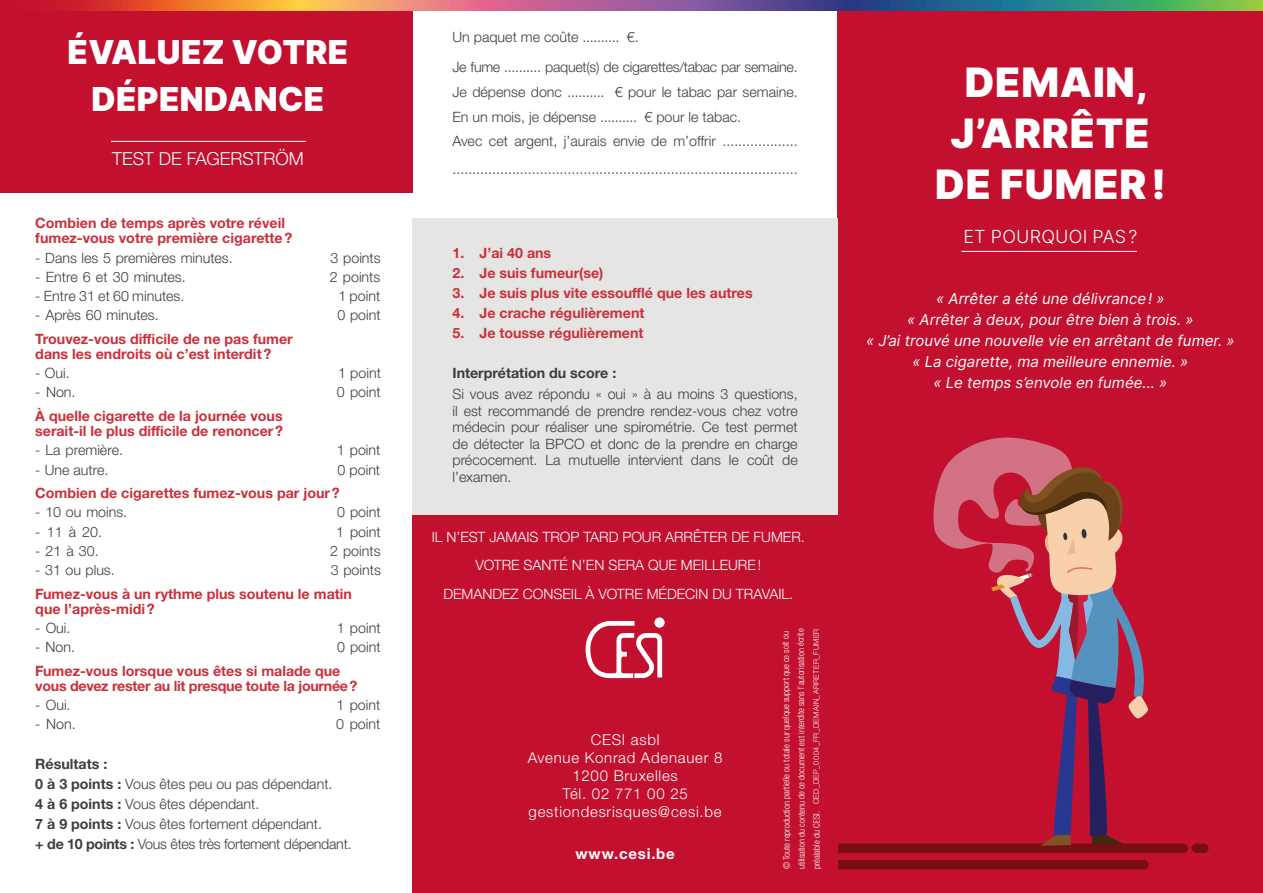
<style>
.page{position:relative;width:1263px;height:893px;background:#fff}
.page>*{position:absolute;margin:0;border:0;box-sizing:border-box;transform-origin:0 0}
.t1{font:40.5px/51px "Inter";letter-spacing:.02em;color:#fff;text-align:center}
.t2{font:33px "Inter";letter-spacing:.01em;color:#fff}
.t3{font:300 18px "Helvetica Neue LTW1 G";color:#fff}
.t4{font:18px "Inter";letter-spacing:.01em;color:#fff}
.t5{font:15px "Inter";color:#fff}
.t6{font:300 15px "Helvetica Neue LTW1 G";letter-spacing:.05em;color:#fff}
.t7{font:700 15px "Helvetica Neue LTW1 G";letter-spacing:.05em;color:#fff}
.t8{font:300 14.25px/16.5px "Helvetica Neue LTW1 G";color:#3e3e3f;text-align:justify}
.t9{font:700 14.25px/15px "Helvetica Neue LTW1 G";color:#c9313c}
.t10{font:300 14.25px "Helvetica Neue LTW1 G";color:#fff}
.t11{font:300 14.25px "Helvetica Neue LTW1 G";letter-spacing:-.02em;color:#3e3e3f}
.t12{font:700 14.25px/15px "Helvetica Neue LTW1 G";letter-spacing:-.02em;color:#c9313c}
.t13{font:700 14.25px "Helvetica Neue LTW1 G";color:#3e3e3f}
.t14{font:300 condensed 9px/15.1px "Helvetica Neue LTW1 G";letter-spacing:-.005em;color:#fff}
.t15{font:300 7.5px "Helvetica Neue LTW1 G";letter-spacing:.05em;color:#fff}
.s1{font-weight:700}
</style>
<div class="page">
<div style="left:838px;top:0;width:425px;height:893px;background:#c3102f"></div>
<hr style="left:961px;top:251px;width:176px;height:1px;background:#fff">
<div style="left:1192px;top:844px;width:16px;height:9px;background:#780d12;border-radius:5px"></div>
<div style="left:838px;top:860px;width:310px;height:9px;background:#780d12"></div>
<div style="left:412px;top:514px;width:426px;height:379px;background:#c3102f"></div>
<div style="left:0;top:0;width:412px;height:193px;background:#c3102f"></div>
<svg style="left:654px;top:617px;width:11px;height:11px"></svg>
<svg style="left:586px;top:621px;width:76px;height:57px"></svg>
<svg style="left:669px;top:437px;width:519px;height:416px"></svg>
<hr style="left:111px;top:141px;width:195px;height:1px;background:#fff">
<div style="left:412px;top:218px;width:426px;height:296px;background:#e5e5e4"></div>
<svg style="left:66px;top:0;width:1197px;height:11px;background:#917672"></svg>
<p class="t2" style="left:67px;top:28px;width:282px">ÉVALUEZ VOTRE</p>
<p class="t2" style="left:92px;top:75px;width:234px">DÉPENDANCE</p>
<p class="t3" style="left:112px;top:147px;width:193px">TEST DE FAGERSTRÖM</p>
<p class="t9" style="left:35px;top:216px;width:259px">Combien de temps après votre réveil fumez-vous votre première cigarette?</p>
<p class="t8" style="left:35px;top:249px;width:199px">- Dans les 5 premières minutes.</p>
<p class="t8" style="left:331px;top:249px;width:52px">3 points</p>
<p class="t8" style="left:35px;top:269px;width:152px">- Entre 6 et 30 minutes.</p>
<p class="t8" style="left:330px;top:269px;width:52px">2 points</p>
<p class="t8" style="left:35px;top:288px;width:151px">- Entre 31 et 60 minutes.</p>
<p class="t8" style="left:338px;top:288px;width:43px">1 point</p>
<p class="t8" style="left:35px;top:307px;width:125px">- Après 60 minutes.</p>
<p class="t8" style="left:337px;top:307px;width:45px">0 point</p>
<p class="t9" style="left:35px;top:331px;width:259px">Trouvez-vous difficile de ne pas fumer dans les endroits où c’est interdit?</p>
<p class="t8" style="left:35px;top:365px;width:36px">- Oui.</p>
<p class="t8" style="left:338px;top:365px;width:44px">1 point</p>
<p class="t8" style="left:35px;top:384px;width:42px">- Non.</p>
<p class="t8" style="left:337px;top:384px;width:45px">0 point</p>
<p class="t9" style="left:35px;top:408px;width:249px">À quelle cigarette de la journée vous serait-il le plus difficile de renoncer?</p>
<p class="t8" style="left:35px;top:442px;width:89px">- La première.</p>
<p class="t8" style="left:337px;top:442px;width:45px">1 point</p>
<p class="t8" style="left:35px;top:461px;width:75px">- Une autre.</p>
<p class="t8" style="left:338px;top:461px;width:44px">0 point</p>
<p class="t9" style="left:35px;top:485px;width:306px">Combien de cigarettes fumez-vous par jour?</p>
<p class="t8" style="left:35px;top:504px;width:93px">- 10 ou moins.</p>
<p class="t8" style="left:337px;top:504px;width:45px">0 point</p>
<p class="t8" style="left:35px;top:523px;width:68px">- 11 à 20.</p>
<p class="t8" style="left:336px;top:523px;width:46px">1 point</p>
<p class="t8" style="left:35px;top:542px;width:65px">- 21 à 30.</p>
<p class="t8" style="left:330px;top:542px;width:52px">2 points</p>
<p class="t8" style="left:35px;top:562px;width:81px">- 31 ou plus.</p>
<p class="t8" style="left:331px;top:562px;width:51px">3 points</p>
<p class="t9" style="left:35px;top:586px;width:318px">Fumez-vous à un rythme plus soutenu le matin que l’après-midi?</p>
<p class="t8" style="left:35px;top:619px;width:37px">- Oui.</p>
<p class="t8" style="left:337px;top:619px;width:45px">1 point</p>
<p class="t8" style="left:35px;top:639px;width:41px">- Non.</p>
<p class="t8" style="left:337px;top:639px;width:45px">0 point</p>
<p class="t12" style="left:35px;top:663px;width:323px">Fumez-vous lorsque vous êtes si malade que vous devez rester au lit presque toute la journée?</p>
<p class="t8" style="left:35px;top:696px;width:37px">- Oui.</p>
<p class="t8" style="left:337px;top:696px;width:45px">1 point</p>
<p class="t8" style="left:35px;top:716px;width:42px">- Non.</p>
<p class="t8" style="left:336px;top:716px;width:46px">0 point</p>
<p class="t13" style="left:35px;top:755px;width:74px">Résultats :</p>
<p class="t8" style="left:35px;top:776px;width:299px"><span class="s1">0 à 3 points :</span> Vous êtes peu ou pas dépendant.</p>
<p class="t8" style="left:35px;top:796px;width:226px"><span class="s1">4 à 6 points :</span> Vous êtes dépendant.</p>
<p class="t8" style="left:35px;top:816px;width:288px"><span class="s1">7 à 9 points :</span> Vous êtes fortement dépendant.</p>
<p class="t11" style="left:35px;top:835px;width:318px"><span class="s1">+ de 10 points :</span> Vous êtes très fortement dépendant.</p>
<p class="t8" style="left:452px;top:29px;width:188px">Un paquet me coûte .......... €.</p>
<p class="t11" style="left:452px;top:58px;width:347px">Je fume .......... paquet(s) de cigarettes/tabac par semaine.</p>
<p class="t8" style="left:452px;top:83px;width:347px">Je dépense donc .......... € pour le tabac par semaine.</p>
<p class="t8" style="left:452px;top:108px;width:290px">En un mois, je dépense .......... € pour le tabac.</p>
<p class="t8" style="left:452px;top:132px;width:347px">Avec cet argent, j’aurais envie de m’offrir ...................</p>
<p class="t8" style="left:452px;top:161px;width:347px">.......................................................................................</p>
<p class="t9" style="left:452px;top:246px;width:100px">1. J’ai 40 ans</p>
<p class="t9" style="left:452px;top:266px;width:153px">2. Je suis fumeur(se)</p>
<p class="t9" style="left:452px;top:286px;width:302px">3. Je suis plus vite essoufflé que les autres</p>
<p class="t9" style="left:452px;top:306px;width:193px">4. Je crache régulièrement</p>
<p class="t9" style="left:452px;top:326px;width:193px">5. Je tousse régulièrement</p>
<p class="t13" style="left:452px;top:364px;width:165px">Interprétation du score :</p>
<p class="t8" style="left:452px;top:386px;width:347px">Si vous avez répondu « oui » à au moins 3 questions, il est recommandé de prendre rendez-vous chez votre médecin pour réaliser une spirométrie. Ce test permet de détecter la BPCO et donc de la prendre en charge précocement. La mutuelle intervient dans le coût de l’examen.</p>
<p class="t10" style="left:432px;top:528px;width:375px">IL N’EST JAMAIS TROP TARD POUR ARRÊTER DE FUMER.</p>
<p class="t10" style="left:475px;top:556px;width:287px">VOTRE SANTÉ N’EN SERA QUE MEILLEURE!</p>
<p class="t10" style="left:443px;top:585px;width:351px">DEMANDEZ CONSEIL À VOTRE MÉDECIN DU TRAVAIL.</p>
<p class="t14" style="left:779px;top:869px;width:242px;rotate:-90deg">© Toute reproduction partielle ou totale sur quelque support que ce soit ou utilisation du contenu de ce document est interdite sans l’autorisation écrite préalable du CESI.</p>
<p class="t15" style="left:812px;top:804px;width:177px;rotate:-90deg">CED_DEP_0004_FR_DEMAIN_ARRETER_FUMER</p>
<p class="t6" style="left:591px;top:730px;width:70px">CESI asbl</p>
<p class="t6" style="left:528px;top:748px;width:196px">Avenue Konrad Adenauer 8</p>
<p class="t6" style="left:572px;top:766px;width:107px">1200 Bruxelles</p>
<p class="t6" style="left:562px;top:784px;width:127px">Tél. 02 771 00 25</p>
<p class="t6" style="left:529px;top:802px;width:195px">gestiondesrisques@cesi.be</p>
<p class="t7" style="left:575px;top:844px;width:101px">www.cesi.be</p>
<p class="t1" style="left:965px;top:56px;width:185px">DEMAIN,</p>
<p class="t1" style="left:935px;top:107px;width:232px">J’ARRÊTE<br>DE FUMER!</p>
<p class="t4" style="left:963px;top:223px;width:175px">ET POURQUOI PAS?</p>
<p class="t5" style="left:936px;top:287px;width:230px">« Arrêter a été une délivrance! »</p>
<p class="t5" style="left:907px;top:308px;width:288px">« Arrêter à deux, pour être bien à trois. »</p>
<p class="t5" style="left:866px;top:329px;width:370px">« J’ai trouvé une nouvelle vie en arrêtant de fumer. »</p>
<p class="t5" style="left:912px;top:350px;width:277px">« La cigarette, ma meilleure ennemie. »</p>
<p class="t5" style="left:933px;top:371px;width:235px">« Le temps s’envole en fumée... »</p>
</div>
